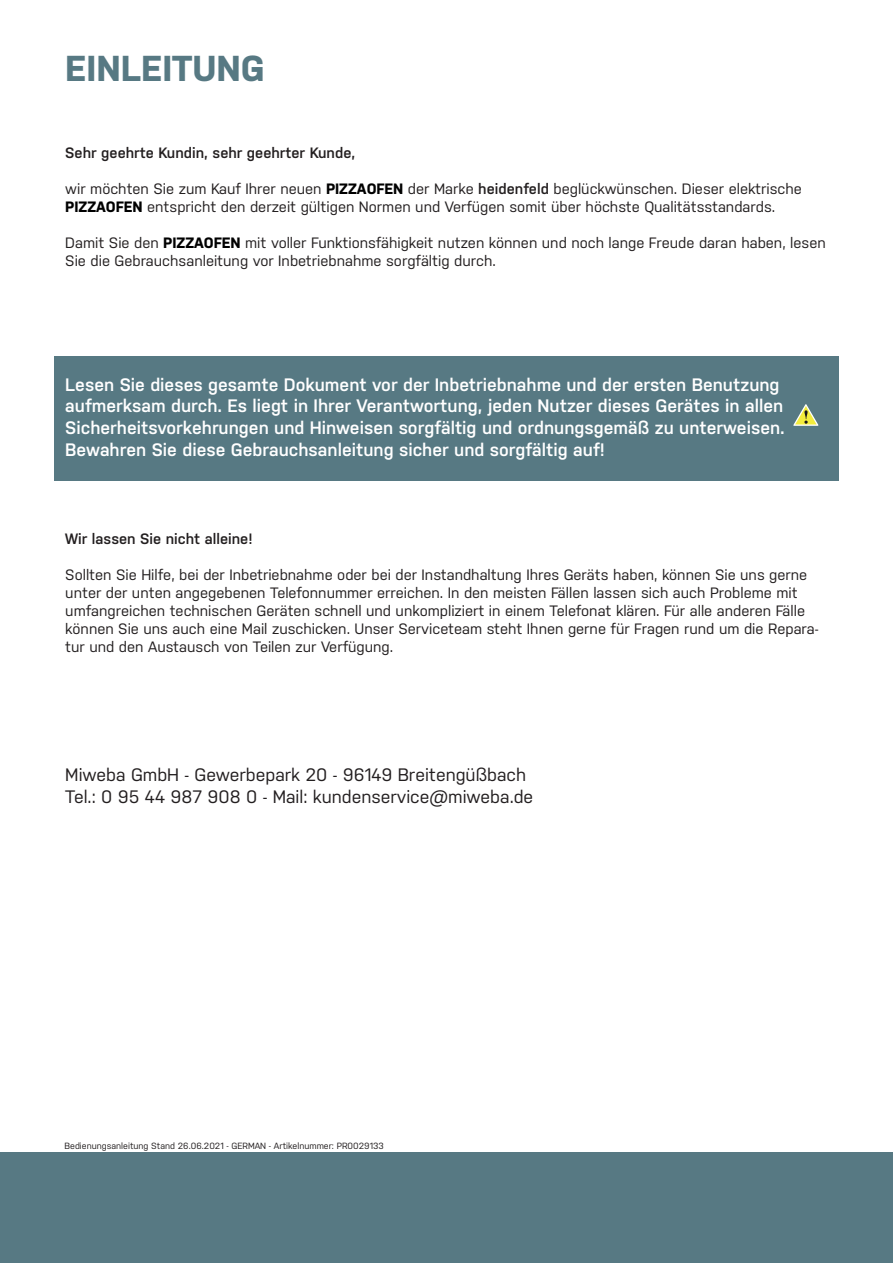
<style>
.page{position:relative;width:893px;height:1263px;background:#fff}
.page>*{position:absolute;margin:0;border:0;box-sizing:border-box;transform-origin:0 0}
.t1{font:700 36px "Nudista";color:#577983}
.t2{font:600 18px/21.6px "Nudista";color:#fff}
.t3{font:18px/21.6px "Nudista";color:#231f20}
.t4{font:15px/18px "Nudista";color:#231f20}
.t5{font:600 15px "Nudista";color:#231f20}
.t6{font:9px "Nudista";color:#231f20}
.s1{font-weight:700;color:#000}
.s2{font-weight:600}
</style>
<div class="page">
<div style="left:0;top:1152px;width:893px;height:111px;background:#577983"></div>
<div style="left:54px;top:356px;width:785px;height:124px;background:#577983"></div>
<svg style="left:793px;top:404px;width:25px;height:22px"></svg>
<h1 class="t1" style="left:65px;top:47px;width:201px">EINLEITUNG</h1>
<p class="t5" style="left:65px;top:144px;width:291px">Sehr geehrte Kundin, sehr geehrter Kunde,</p>
<p class="t4" style="left:65px;top:179px;width:738px">wir möchten Sie zum Kauf Ihrer neuen <span class="s1">PIZZAOFEN</span> der Marke <span class="s2">heidenfeld</span> beglückwünschen. Dieser elektrische<br><span class="s1">PIZZAOFEN</span> entspricht den derzeit gültigen Normen und Verfügen somit über höchste Qualitätsstandards.</p>
<p class="t4" style="left:65px;top:233px;width:762px">Damit Sie den <span class="s1">PIZZAOFEN</span> mit voller Funktionsfähigkeit nutzen können und noch lange Freude daran haben, lesen<br>Sie die Gebrauchsanleitung vor Inbetriebnahme sorgfältig durch.</p>
<p class="t2" style="left:65px;top:373px;width:721px">Lesen Sie dieses gesamte Dokument vor der Inbetriebnahme und der ersten Benutzung aufmerksam durch. Es liegt in Ihrer Verantwortung, jeden Nutzer dieses Gerätes in allen Sicherheitsvorkehrungen und Hinweisen sorgfältig und ordnungsgemäß zu unterweisen.<br>Bewahren Sie diese Gebrauchsanleitung sicher und sorgfältig auf!</p>
<p class="t5" style="left:65px;top:530px;width:189px">Wir lassen Sie nicht alleine!</p>
<p class="t4" style="left:65px;top:565px;width:755px">Sollten Sie Hilfe, bei der Inbetriebnahme oder bei der Instandhaltung Ihres Geräts haben, können Sie uns gerne unter der unten angegebenen Telefonnummer erreichen. In den meisten Fällen lassen sich auch Probleme mit umfangreichen technischen Geräten schnell und unkompliziert in einem Telefonat klären. Für alle anderen Fälle können Sie uns auch eine Mail zuschicken. Unser Serviceteam steht Ihnen gerne für Fragen rund um die Repara&shy;tur und den Austausch von Teilen zur Verfügung.</p>
<p class="t3" style="left:65px;top:764px;width:469px">Miweba GmbH - Gewerbepark 20 - 96149 Breitengüßbach<br>Tel.: 0 95 44 987 908 0 - Mail: kundenservice@miweba.de</p>
<p class="t6" style="left:65px;top:1141px;width:321px">Bedienungsanleitung Stand 26.06.2021 - GERMAN - Artikelnummer: PR0029133</p>
</div>
